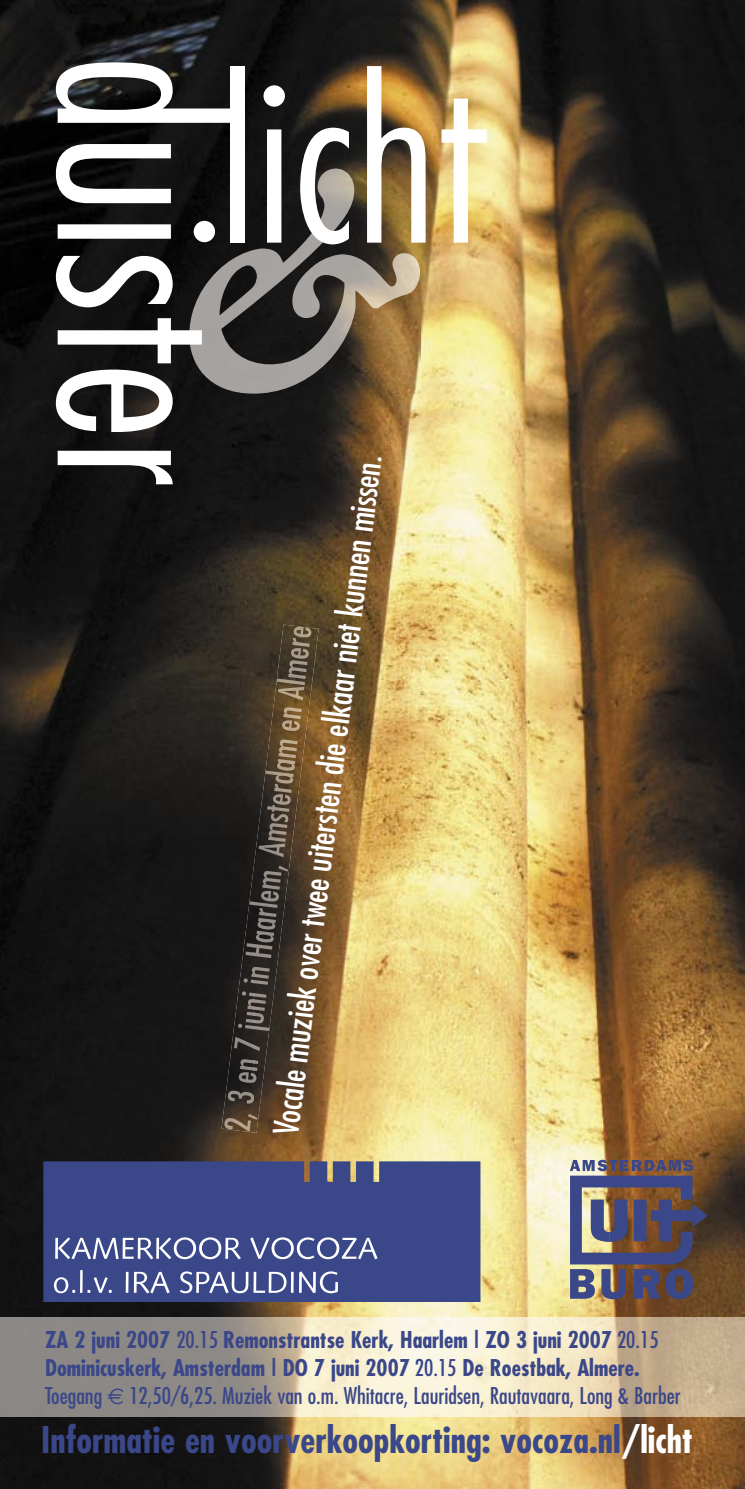
<style>
.page{position:relative;width:745px;height:1489px;background:#fff}
.page>*{position:absolute;margin:0;border:0;box-sizing:border-box;transform-origin:0 0}
.t1{font:300 condensed 220.5px "Futura";letter-spacing:.01em;color:#fff}
.t2{font:700 condensed 35.88px "Futura";color:#3a4789}
.t3{font:condensed 34px "Futura";color:#fff}
.t4{font:700 condensed 22.5px/28.1px "Futura";color:#3a4789}
.s1{font-weight:400}
.s2{font-family:"Euro Sans";font-weight:400;font-stretch:normal}
.s3{color:#fff}
</style>
<div class="page">
<img style="left:0;top:0;width:744px;height:1488px">
<div style="left:43px;top:1161px;width:437px;height:140px;background:#3a4789"></div>
<svg style="left:55px;top:1237px;width:186px;height:22px"></svg>
<svg style="left:250px;top:1237px;width:127px;height:22px"></svg>
<svg style="left:54px;top:1277px;width:21px;height:16px"></svg>
<hr style="left:80px;top:1269px;width:3px;height:23px;background:#fff">
<svg style="left:87px;top:1277px;width:25px;height:15px"></svg>
<hr style="left:126px;top:1271px;width:2px;height:21px;background:#fff">
<svg style="left:134px;top:1271px;width:36px;height:22px"></svg>
<svg style="left:180px;top:1271px;width:106px;height:22px"></svg>
<hr style="left:291px;top:1271px;width:2px;height:21px;background:#fff">
<svg style="left:299px;top:1271px;width:39px;height:22px"></svg>
<img style="left:221px;top:624px;width:97px;height:508px">
<img style="left:253px;top:624px;width:65px;height:297px">
<img style="left:221px;top:835px;width:33px;height:297px">
<img style="left:253px;top:920px;width:33px;height:212px">
<svg style="left:569px;top:1159px;width:138px;height:140px;background:#685c67"></svg>
<img style="left:0;top:1317px;width:744px;height:98px">
<img style="left:189px;top:168px;width:231px;height:225px">
<h1 class="t1" style="left:277px;top:56px;width:432px;rotate:90deg">duister</h1>
<h1 class="t1" style="left:220px;top:23px;width:265px">licht</h1>
<h3 class="t3" style="left:264px;top:1132px;width:686px;rotate:-83deg">Vocale muziek over twee uitersten die elkaar niet kunnen missen.</h3>
<p class="t4" style="left:45px;top:1324px;width:637px">ZA 2 juni 2007 <span class="s1">20.15</span> Remonstrantse Kerk, Haarlem | ZO 3 juni 2007 <span class="s1">20.15<br></span>Dominicuskerk, Amsterdam | DO 7 juni 2007 <span class="s1">20.15</span> De Roestbak, Almere.<br><span class="s1">Toegang</span> <span class="s2">€</span> <span class="s1">12,50/6,25. Muziek van o.m. Whitacre, Lauridsen, Rautavaara, Long &amp; Barber</span></p>
<h2 class="t2" style="left:41px;top:1416px;width:652px">Informatie en voorverkoopkorting: vocoza.nl<span class="s3">/licht</span></h2>
</div>
